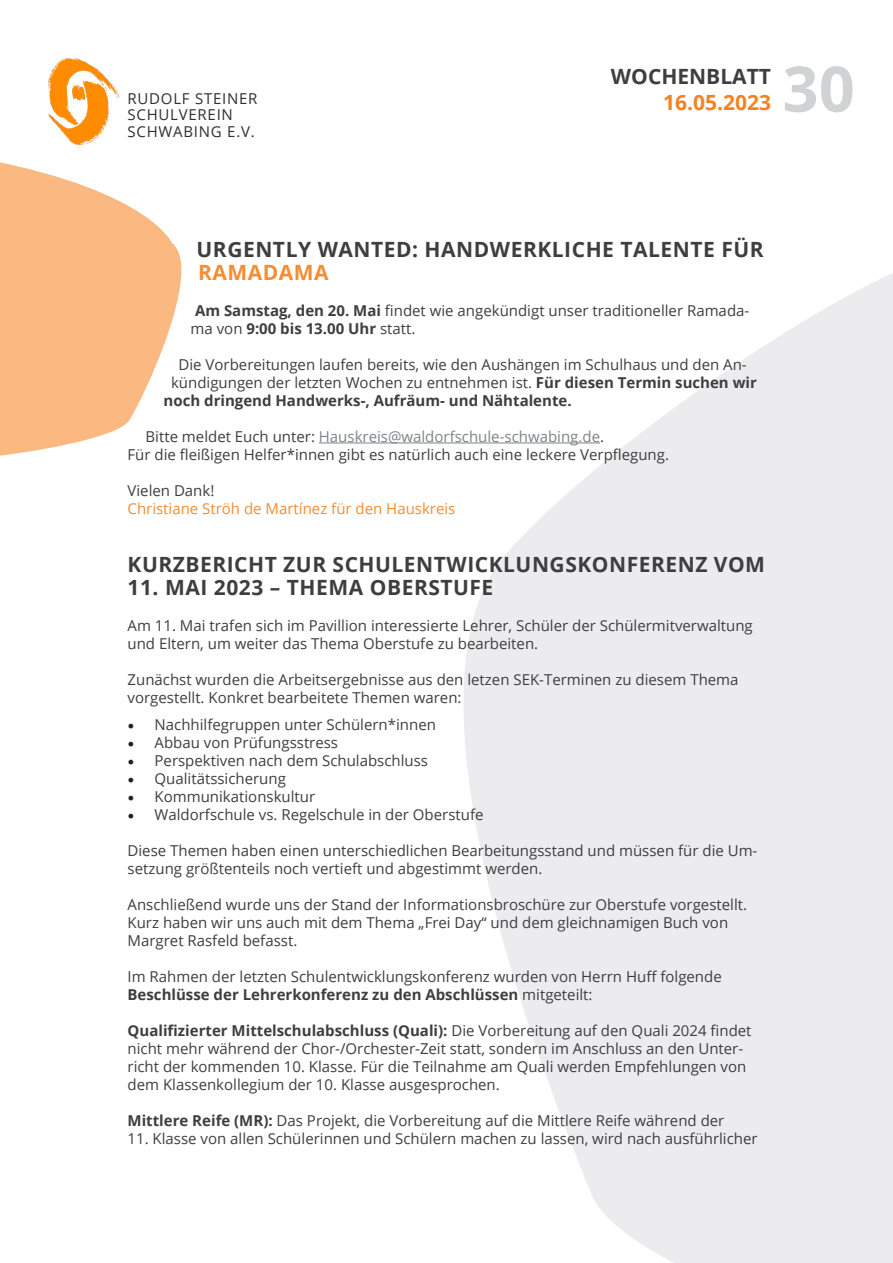
<style>
.page{position:relative;width:893px;height:1263px;background:#fff}
.page>*{position:absolute;margin:0;border:0;box-sizing:border-box;transform-origin:0 0}
.t1{font:700 63px "Open Sans";color:#d1d2d4}
.t2{font:700 21px/22.5px "Open Sans";letter-spacing:.025em;color:#3e3e3f}
.t3{font:700 21px "Open Sans";color:#3e3e3f}
.t4{font:700 21px "Open Sans";color:#f58220}
.t5{font:15px/18px "Open Sans";color:#3e3e3f}
.t6{font:15px "Open Sans";color:#808285}
.t7{font:700 15px "Open Sans";color:#3e3e3f}
.t8{font:15px "Open Sans";color:#f68c32}
.t9{font:15px/16.5px "Open Sans";letter-spacing:.05em;color:#312f30}
.s1{color:#f68c32}
.s2{font-weight:700}
.s3{color:#3e3e3f}
.s4{font-family:"Minion Pro";font-size:18px;color:#231f20}
</style>
<div class="page">
<img style="left:48px;top:59px;width:72px;height:86px">
<svg style="left:0;top:162px;width:182px;height:294px;fill:#fbb981"></svg>
<svg style="left:383px;top:273px;width:510px;height:990px;fill:#ececee"></svg>
<hr style="left:319px;top:443px;width:281px;height:1px;background:#808285">
<p class="t9" style="left:128px;top:89px;width:131px">RUDOLF STEINER<br>SCHULVEREIN<br>SCHWABING E.V.</p>
<h2 class="t3" style="left:611px;top:62px;width:162px">WOCHENBLATT</h2>
<h2 class="t4" style="left:663px;top:87px;width:109px">16.05.2023</h2>
<h1 class="t1" style="left:782px;top:44px;width:74px">30</h1>
<p class="t2" style="left:197px;top:238px;width:569px">URGENTLY WANTED: HANDWERKLICHE TALENTE FÜR<br><span class="s1">RAMADAMA</span></p>
<p class="t5" style="left:191px;top:301px;width:560px;text-indent:4px"><span class="s2">Am Samstag, den 20. Mai</span> findet wie angekündigt unser traditioneller Ramada&shy;ma von <span class="s2">9:00 bis 13.00 Uhr</span> statt.</p>
<p class="t5" style="left:179px;top:355px;width:570px">Die Vorbereitungen laufen bereits, wie den Aushängen im Schulhaus und den An-</p>
<p class="t5" style="left:171px;top:373px;width:587px">kündigungen der letzten Wochen zu entnehmen ist. <span class="s2">Für diesen Termin suchen wir</span></p>
<p class="t7" style="left:164px;top:390px;width:410px">noch dringend Handwerks-, Aufräum- und Nähtalente.</p>
<p class="t6" style="left:146px;top:426px;width:460px"><span class="s3">Bitte meldet Euch unter:</span> Hauskreis@waldorfschule-schwabing.de<span class="s3">.</span></p>
<p class="t5" style="left:128px;top:445px;width:543px">Für die fleißigen Helfer*innen gibt es natürlich auch eine leckere Verpflegung.</p>
<p class="t5" style="left:128px;top:481px;width:88px">Vielen Dank!</p>
<p class="t8" style="left:128px;top:498px;width:329px">Christiane Ströh de Martínez für den Hauskreis</p>
<p class="t2" style="left:128px;top:553px;width:639px">KURZBERICHT ZUR SCHULENTWICKLUNGSKONFERENZ VOM</p>
<p class="t2" style="left:128px;top:575px;width:367px">11. MAI 2023 – THEMA OBERSTUFE</p>
<p class="t5" style="left:128px;top:616px;width:627px">Am 11. Mai trafen sich im Pavillion interessierte Lehrer, Schüler der Schülermitverwaltung und Eltern, um weiter das Thema Oberstufe zu bearbeiten.</p>
<p class="t5" style="left:128px;top:670px;width:612px">Zunächst wurden die Arbeitsergebnisse aus den letzen SEK-Terminen zu diesem Thema vorgestellt. Konkret bearbeitete Themen waren:</p>
<p class="t5" style="left:128px;top:715px;width:310px"><span class="s4">•</span> Nachhilfegruppen unter Schülern*innen</p>
<p class="t5" style="left:128px;top:733px;width:212px"><span class="s4">•</span> Abbau von Prüfungsstress</p>
<p class="t5" style="left:128px;top:751px;width:302px"><span class="s4">•</span> Perspektiven nach dem Schulabschluss</p>
<p class="t5" style="left:128px;top:769px;width:160px"><span class="s4">•</span> Qualitätssicherung</p>
<p class="t5" style="left:128px;top:787px;width:189px"><span class="s4">•</span> Kommunikationskultur</p>
<p class="t5" style="left:128px;top:805px;width:357px"><span class="s4">•</span> Waldorfschule vs. Regelschule in der Oberstufe</p>
<p class="t5" style="left:128px;top:841px;width:631px">Diese Themen haben einen unterschiedlichen Bearbeitungsstand und müssen für die Um&shy;setzung größtenteils noch vertieft und abgestimmt werden.</p>
<p class="t5" style="left:128px;top:895px;width:621px">Anschließend wurde uns der Stand der Informationsbroschüre zur Oberstufe vorgestellt.<br>Kurz haben wir uns auch mit dem Thema „Frei Day“ und dem gleichnamigen Buch von<br>Margret Rasfeld befasst.</p>
<p class="t5" style="left:128px;top:967px;width:596px">Im Rahmen der letzten Schulentwicklungskonferenz wurden von Herrn Huff folgende<br><span class="s2">Beschlüsse der Lehrerkonferenz zu den Abschlüssen</span> mitgeteilt:</p>
<p class="t5" style="left:128px;top:1021px;width:625px"><span class="s2">Qualifizierter Mittelschulabschluss (Quali):</span> Die Vorbereitung auf den Quali 2024 findet nicht mehr während der Chor-/Orchester-Zeit statt, sondern im Anschluss an den Unter&shy;richt der kommenden 10. Klasse. Für die Teilnahme am Quali werden Empfehlungen von dem Klassenkollegium der 10. Klasse ausgesprochen.</p>
<p class="t5" style="left:128px;top:1111px;width:598px"><span class="s2">Mittlere Reife (MR):</span> Das Projekt, die Vorbereitung auf die Mittlere Reife während der</p>
<p class="t5" style="left:128px;top:1129px;width:631px">11. Klasse von allen Schülerinnen und Schülern machen zu lassen, wird nach ausführlicher</p>
</div>
